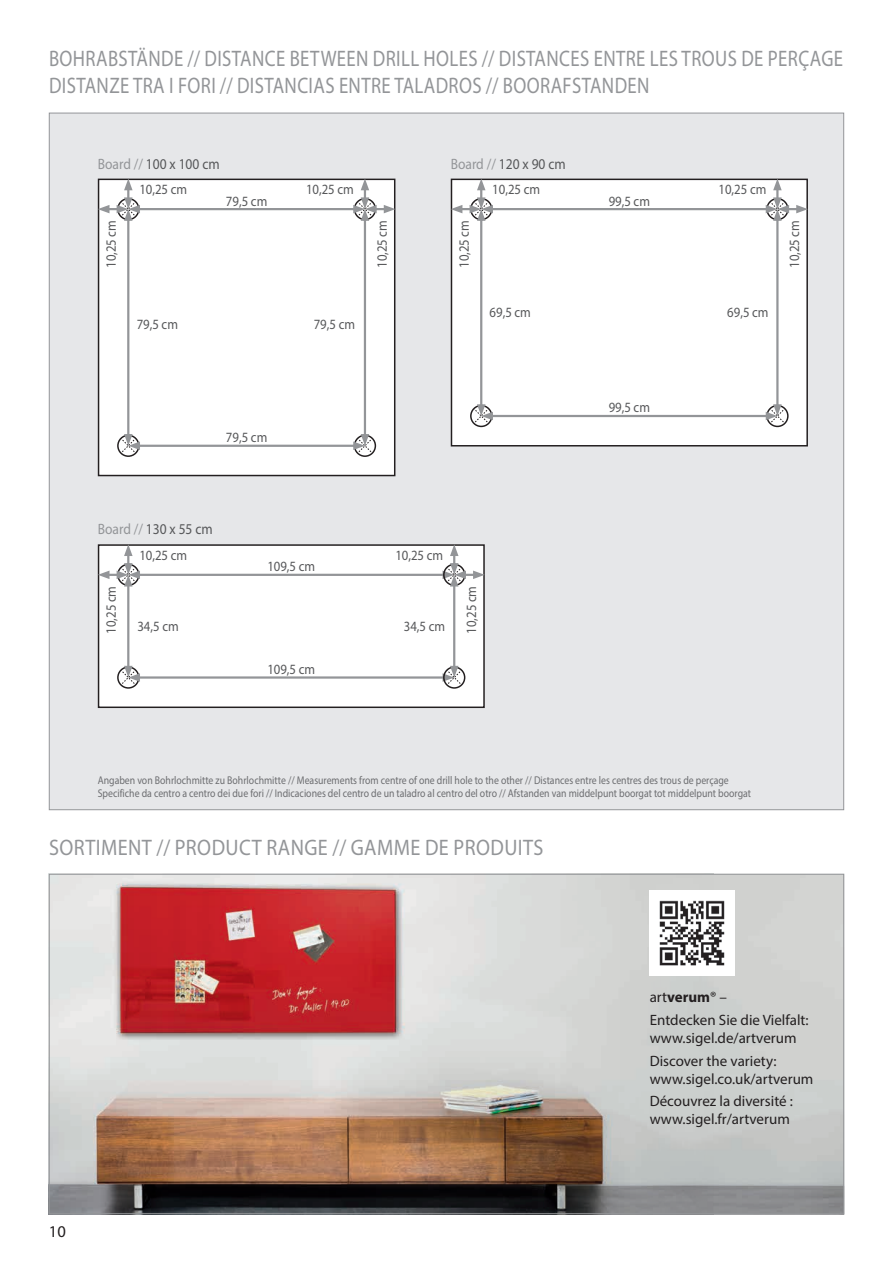
<style>
.page{position:relative;width:893px;height:1263px;background:#fff}
.page>*{position:absolute;margin:0;border:0;box-sizing:border-box;transform-origin:0 0}
.t1{font:22.5px/27px "Myriad Pro";letter-spacing:.02em;color:#939598;scale:.83 1}
.t2{font:22.5px "Myriad Pro";letter-spacing:.02em;color:#939598;scale:.9 1}
.t3{font:16.5px "Myriad Pro";color:#231f20}
.t4{font:15px/22.8px "Myriad Pro";color:#231f20}
.t5{font:15px "Myriad Pro";color:#57585a;scale:.9 1}
.t6{font:14.1px "Myriad Pro";color:#57585a;scale:.9 1}
.t7{font:11.25px/13.5px "Myriad Pro";color:#6c6d70;scale:.87 1}
.s1{color:#939598}
.s2{font-weight:700}
</style>
<div class="page">
<div style="left:49px;top:113px;width:795px;height:697px;background:#e6e7e9;border:1px solid #939598"></div>
<img style="left:51px;top:876px;width:565px;height:336px">
<img style="left:659px;top:900px;width:66px;height:66px">
<div style="left:99px;top:179px;width:296px;height:296px;background:#fff"></div>
<div style="left:98px;top:179px;width:297px;height:297px;border:1px solid #231f20"></div>
<div style="left:117px;top:435px;width:22px;height:22px;border:1px solid #231f20;border-radius:50%"></div>
<div style="left:354px;top:435px;width:22px;height:22px;border:1px solid #231f20;border-radius:50%"></div>
<hr style="left:136px;top:208px;width:221px;height:2px;background:#939598">
<hr style="left:136px;top:445px;width:221px;height:2px;background:#939598">
<hr style="left:127px;top:217px;width:2px;height:221px;background:#939598">
<svg style="left:121px;top:434px;width:19px;height:19px"></svg>
<hr style="left:364px;top:217px;width:2px;height:221px;background:#939598">
<svg style="left:353px;top:434px;width:20px;height:19px"></svg>
<svg style="left:98px;top:179px;width:42px;height:42px"></svg>
<svg style="left:353px;top:179px;width:42px;height:42px"></svg>
<div style="left:451px;top:179px;width:356px;height:267px;background:#fff"></div>
<div style="left:451px;top:179px;width:357px;height:267px;border:1px solid #231f20"></div>
<div style="left:470px;top:405px;width:22px;height:22px;border:1px solid #231f20;border-radius:50%"></div>
<div style="left:766px;top:405px;width:23px;height:22px;border:1px solid #231f20;border-radius:50%"></div>
<hr style="left:489px;top:208px;width:281px;height:2px;background:#939598">
<hr style="left:489px;top:415px;width:281px;height:2px;background:#939598">
<hr style="left:480px;top:217px;width:2px;height:191px;background:#939598">
<svg style="left:473px;top:404px;width:20px;height:20px"></svg>
<hr style="left:776px;top:217px;width:2px;height:191px;background:#939598">
<svg style="left:766px;top:404px;width:19px;height:20px"></svg>
<svg style="left:451px;top:179px;width:42px;height:42px"></svg>
<svg style="left:766px;top:179px;width:42px;height:42px"></svg>
<div style="left:99px;top:545px;width:385px;height:162px;background:#fff"></div>
<div style="left:98px;top:544px;width:387px;height:164px;border:1px solid #231f20"></div>
<div style="left:117px;top:666px;width:22px;height:23px;border:1px solid #231f20;border-radius:50%"></div>
<hr style="left:136px;top:574px;width:311px;height:2px;background:#939598">
<hr style="left:136px;top:676px;width:311px;height:3px;background:#939598">
<div style="left:443px;top:666px;width:22px;height:23px;border:1px solid #231f20;border-radius:50%"></div>
<hr style="left:127px;top:582px;width:2px;height:88px;background:#939598">
<svg style="left:98px;top:544px;width:42px;height:42px"></svg>
<svg style="left:121px;top:666px;width:19px;height:19px"></svg>
<hr style="left:453px;top:582px;width:2px;height:88px;background:#939598">
<svg style="left:443px;top:544px;width:42px;height:42px"></svg>
<svg style="left:443px;top:666px;width:19px;height:19px"></svg>
<h1 class="t1" style="left:49px;top:44px;width:958px">BOHRABSTÄNDE // DISTANCE BETWEEN DRILL HOLES // DISTANCES ENTRE LES TROUS DE PERÇAGE<br>DISTANZE TRA I FORI // DISTANCIAS ENTRE TALADROS // BOORAFSTANDEN</h1>
<h3 class="t5" style="left:98px;top:154px;width:137px"><span class="s1">Board //</span> 100 x 100 cm</h3>
<p class="t6" style="left:139px;top:180px;width:55px">10,25 cm</p>
<p class="t6" style="left:306px;top:180px;width:55px">10,25 cm</p>
<p class="t6" style="left:226px;top:192px;width:47px">79,5 cm</p>
<p class="t6" style="left:103px;top:268px;width:55px;rotate:-90deg">10,25 cm</p>
<p class="t6" style="left:373px;top:268px;width:55px;rotate:-90deg">10,25 cm</p>
<p class="t6" style="left:137px;top:316px;width:47px">79,5 cm</p>
<p class="t6" style="left:314px;top:316px;width:47px">79,5 cm</p>
<p class="t6" style="left:226px;top:429px;width:47px">79,5 cm</p>
<h3 class="t5" style="left:451px;top:154px;width:129px"><span class="s1">Board //</span> 120 x 90 cm</h3>
<p class="t6" style="left:492px;top:180px;width:55px">10,25 cm</p>
<p class="t6" style="left:718px;top:180px;width:55px">10,25 cm</p>
<p class="t6" style="left:609px;top:192px;width:47px">99,5 cm</p>
<p class="t6" style="left:455px;top:268px;width:55px;rotate:-90deg">10,25 cm</p>
<p class="t6" style="left:786px;top:268px;width:55px;rotate:-90deg">10,25 cm</p>
<p class="t6" style="left:490px;top:304px;width:47px">69,5 cm</p>
<p class="t6" style="left:727px;top:304px;width:47px">69,5 cm</p>
<p class="t6" style="left:609px;top:399px;width:47px">99,5 cm</p>
<h3 class="t5" style="left:98px;top:520px;width:129px"><span class="s1">Board //</span> 130 x 55 cm</h3>
<p class="t6" style="left:139px;top:546px;width:55px">10,25 cm</p>
<p class="t6" style="left:267px;top:558px;width:55px">109,5 cm</p>
<p class="t6" style="left:395px;top:546px;width:55px">10,25 cm</p>
<p class="t6" style="left:103px;top:634px;width:55px;rotate:-90deg">10,25 cm</p>
<p class="t6" style="left:137px;top:617px;width:47px">34,5 cm</p>
<p class="t6" style="left:404px;top:617px;width:47px">34,5 cm</p>
<p class="t6" style="left:267px;top:660px;width:55px">109,5 cm</p>
<p class="t6" style="left:463px;top:634px;width:55px;rotate:-90deg">10,25 cm</p>
<p class="t7" style="left:98px;top:773px;width:752px">Angaben von Bohrlochmitte zu Bohrlochmitte // Measurements from centre of one drill hole to the other // Distances entre les centres des trous de perçage<br>Specifiche da centro a centro dei due fori // Indicaciones del centro de un taladro al centro del otro // Afstanden van middelpunt boorgat tot middelpunt boorgat</p>
<h1 class="t2" style="left:49px;top:833px;width:551px">SORTIMENT // PRODUCT RANGE // GAMME DE PRODUITS</h1>
<h2 class="t3" style="left:49px;top:1221px;width:18px">10</h2>
<h3 class="t4" style="left:650px;top:985px;width:160px">art<span class="s2">verum</span>® –<br>Entdecken Sie die Vielfalt:</h3>
<h3 class="t4" style="left:650px;top:1026px;width:148px">www.sigel.de/artverum<br>Discover the variety:</h3>
<h3 class="t4" style="left:650px;top:1067px;width:165px">www.sigel.co.uk/artverum<br>Découvrez la diversité :</h3>
<h3 class="t4" style="left:650px;top:1108px;width:142px">www.sigel.fr/artverum</h3>
</div>
